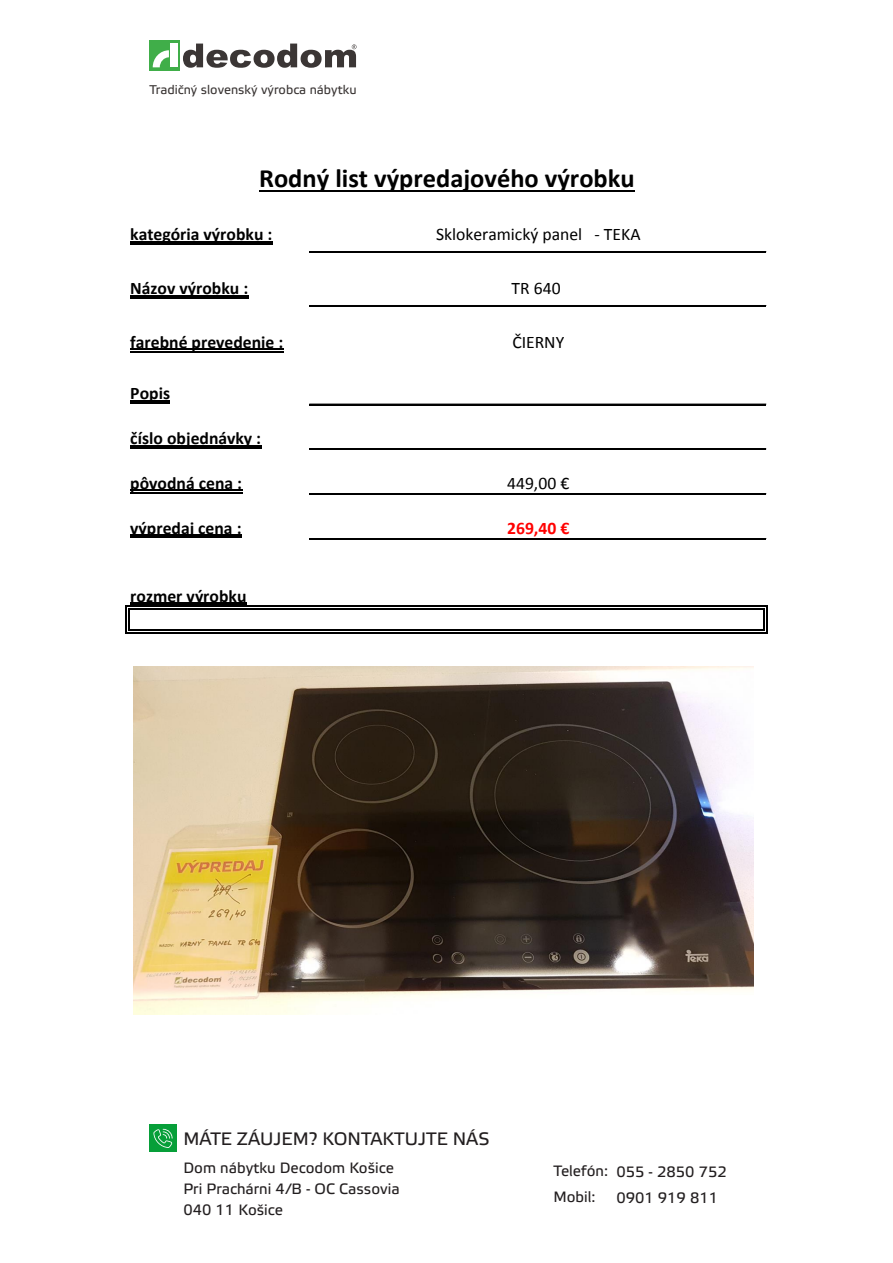
<style>
.page{position:relative;width:893px;height:1263px;background:#fff}
.page>*{position:absolute;margin:0;border:0;box-sizing:border-box;transform-origin:0 0}
.t1{font:700 26.4px "Calibri";color:#000}
.t2{font:18px "Etelka Text Pro";color:#231f20}
.t3{font:700 17.7px "Calibri";color:#000}
.t4{font:17.7px "Calibri";color:#000}
.t5{font:700 17.7px "Calibri";color:#f00}
.t6{font:15px "Etelka Text Pro";color:#231f20}
.t7{font:12.6px "Etelka Text Pro";color:#3b3635}
</style>
<div class="page">
<hr style="left:130px;top:241px;width:143px;height:1px;background:#000">
<hr style="left:130px;top:243px;width:143px;height:1px;background:#000">
<hr style="left:130px;top:295px;width:118px;height:1px;background:#000">
<hr style="left:130px;top:297px;width:118px;height:1px;background:#000">
<hr style="left:130px;top:349px;width:154px;height:1px;background:#000">
<hr style="left:130px;top:351px;width:154px;height:1px;background:#000">
<hr style="left:130px;top:400px;width:40px;height:1px;background:#000">
<hr style="left:130px;top:402px;width:40px;height:1px;background:#000">
<hr style="left:130px;top:445px;width:131px;height:1px;background:#000">
<hr style="left:130px;top:447px;width:131px;height:1px;background:#000">
<hr style="left:130px;top:490px;width:112px;height:1px;background:#000">
<hr style="left:130px;top:492px;width:112px;height:1px;background:#000">
<hr style="left:130px;top:535px;width:112px;height:1px;background:#000">
<hr style="left:130px;top:537px;width:112px;height:1px;background:#000">
<hr style="left:130px;top:602px;width:117px;height:1px;background:#000">
<hr style="left:130px;top:604px;width:117px;height:2px;background:#000">
<hr style="left:259px;top:190px;width:376px;height:2px;background:#000">
<svg style="left:125px;top:605px;width:4px;height:29px"></svg>
<hr style="left:310px;top:251px;width:456px;height:1px;background:#000">
<hr style="left:310px;top:252px;width:456px;height:1px;background:#000">
<hr style="left:310px;top:305px;width:456px;height:2px;background:#000">
<hr style="left:310px;top:404px;width:456px;height:1px;background:#000">
<hr style="left:310px;top:449px;width:456px;height:1px;background:#000">
<hr style="left:310px;top:493px;width:456px;height:1px;background:#000">
<hr style="left:310px;top:494px;width:456px;height:1px;background:#000">
<hr style="left:310px;top:538px;width:456px;height:2px;background:#000">
<hr style="left:129px;top:605px;width:635px;height:2px;background:#000">
<hr style="left:129px;top:608px;width:635px;height:1px;background:#000">
<svg style="left:764px;top:605px;width:4px;height:29px"></svg>
<hr style="left:129px;top:630px;width:635px;height:1px;background:#000">
<hr style="left:129px;top:633px;width:635px;height:1px;background:#000">
<img style="left:133px;top:667px;width:620px;height:347px">
<div style="left:149px;top:40px;width:31px;height:31px;background:#40ae49"></div>
<svg style="left:183px;top:44px;width:174px;height:24px"></svg>
<div style="left:170px;top:44px;width:7px;height:23px;background:#fff"></div>
<svg style="left:153px;top:50px;width:16px;height:17px"></svg>
<div style="left:149px;top:1125px;width:28px;height:27px;background:#079f39"></div>
<svg style="left:153px;top:1129px;width:20px;height:19px"></svg>
<p class="t7" style="left:149px;top:83px;width:209px">Tradičný slovenský výrobca nábytku</p>
<p class="t1" style="left:259px;top:162px;width:377px">Rodný list výpredajového výrobku</p>
<p class="t3" style="left:130px;top:223px;width:144px">kategória výrobku :</p>
<p class="t4" style="left:436px;top:223px;width:206px">Sklokeramický panel - TEKA</p>
<p class="t3" style="left:130px;top:277px;width:119px">Názov výrobku :</p>
<p class="t4" style="left:512px;top:277px;width:51px">TR 640</p>
<p class="t3" style="left:130px;top:331px;width:154px">farebné prevedenie :</p>
<p class="t4" style="left:512px;top:331px;width:53px">ČIERNY</p>
<p class="t3" style="left:130px;top:382px;width:41px">Popis</p>
<p class="t3" style="left:130px;top:427px;width:132px">číslo objednávky :</p>
<p class="t3" style="left:130px;top:472px;width:113px">pôvodná cena :</p>
<p class="t4" style="left:507px;top:472px;width:64px">449,00 €</p>
<p class="t3" style="left:130px;top:517px;width:113px">výpredaj cena :</p>
<p class="t5" style="left:507px;top:517px;width:64px">269,40 €</p>
<p class="t3" style="left:130px;top:584px;width:118px">rozmer výrobku</p>
<p class="t2" style="left:183px;top:1129px;width:308px">MÁTE ZÁUJEM? KONTAKTUJTE NÁS</p>
<p class="t6" style="left:183px;top:1159px;width:212px">Dom nábytku Decodom Košice</p>
<p class="t6" style="left:183px;top:1180px;width:218px">Pri Prachárni 4/B - OC Cassovia</p>
<p class="t6" style="left:183px;top:1201px;width:101px">040 11 Košice</p>
<p class="t6" style="left:553px;top:1163px;width:56px">Telefón:</p>
<p class="t6" style="left:553px;top:1189px;width:44px">Mobil:</p>
<p class="t6" style="left:616px;top:1164px;width:112px">055 - 2850 752</p>
<p class="t6" style="left:616px;top:1189px;width:103px">0901 919 811</p>
</div>
